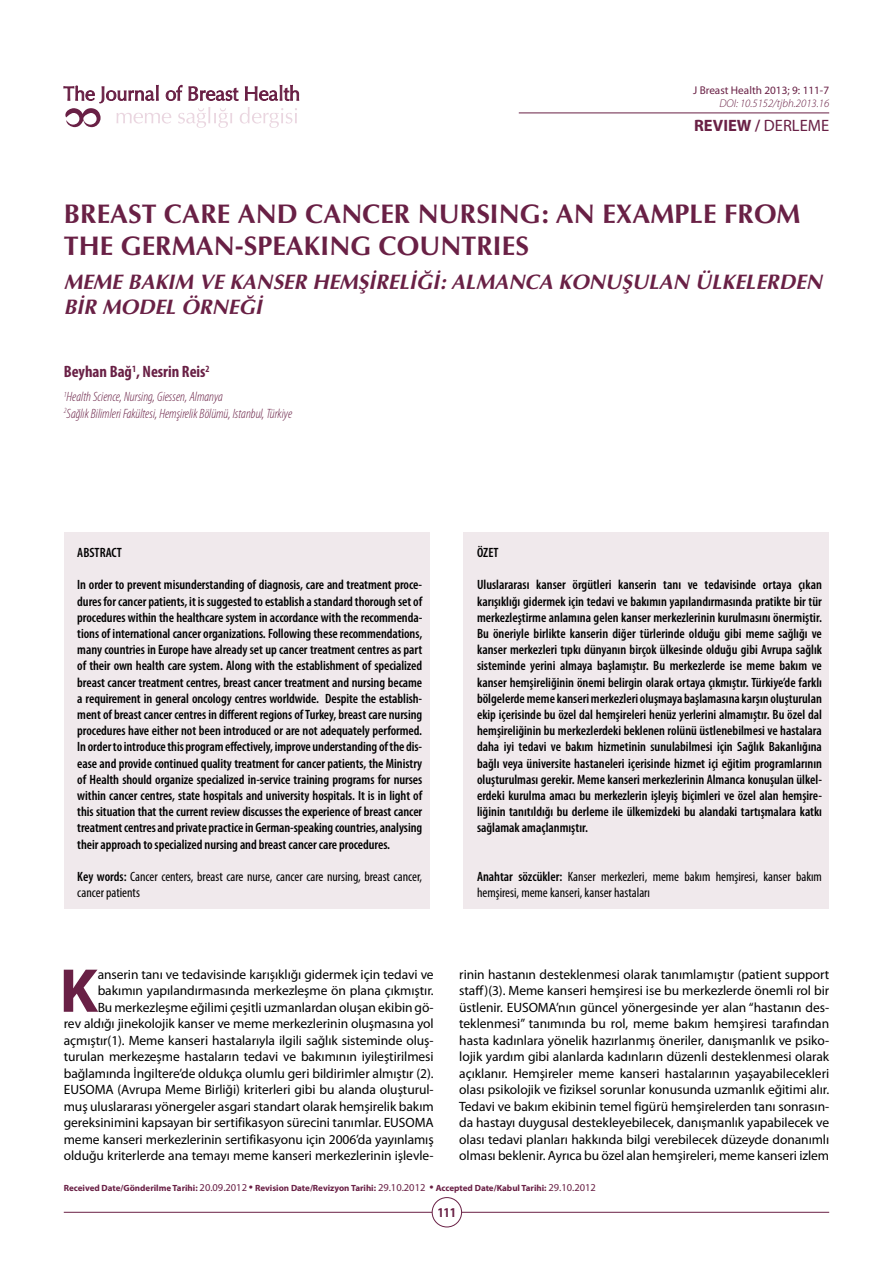
<style>
.page{position:relative;width:893px;height:1263px;background:#fff}
.page>*{position:absolute;margin:0;border:0;box-sizing:border-box;transform-origin:0 0}
.t1{font:700 62.4px "Myriad Pro";color:#692045}
.t2{font:27px/32.4px "Optima Bold Tr";color:#692045}
.t3{font:italic 700 21px/25.2px "Optima Tr";color:#692045}
.t4{font:700 condensed 16.5px "Myriad Pro";color:#692045}
.t5{font:16.5px "Myriad Pro";color:#692045}
.t6{font:600 condensed 13.5px/16.2px "Myriad Pro";color:#000;text-align:justify}
.t7{font:13.5px/16.5px "Myriad Pro";letter-spacing:-.005em;color:#000;text-align:right}
.t8{font:condensed 13.5px/16.2px "Myriad Pro";color:#000}
.t9{font:italic 300 condensed 13.5px/16.2px "Myriad Pro";color:#692045}
.t10{font:700 condensed 13.5px "Myriad Pro";color:#692045}
.t11{font:11.25px "Myriad Pro";color:#692045}
.t12{font:italic 300 11.25px "Myriad Pro";color:#692045}
.t13{font:700 9px "Myriad Pro";color:#692045}
.s1{font-weight:700}
.s2{font-weight:600}
.s3{font-weight:400;font-size:10.5px}
.s4{font-weight:400;font-size:15px}
</style>
<div class="page">
<svg style="left:63px;top:85px;width:236px;height:43px"></svg>
<hr style="left:519px;top:113px;width:310px;height:1px;background:#692045">
<div style="left:64px;top:532px;width:365px;height:377px;background:#f0e9ec"></div>
<div style="left:463px;top:532px;width:366px;height:377px;background:#f0e9ec"></div>
<hr style="left:64px;top:1212px;width:368px;height:1px;background:#692045">
<hr style="left:461px;top:1212px;width:368px;height:1px;background:#692045">
<div style="left:432px;top:1197px;width:30px;height:30px;border:1px solid #692045;border-radius:50%"></div>
<p class="t11" style="left:693px;top:83px;width:138px">J Breast Health 2013; 9: 111-7</p>
<p class="t12" style="left:719px;top:97px;width:111px">DOI: 10.5152/tjbh.2013.16</p>
<p class="t5" style="left:694px;top:115px;width:137px"><span class="s1">REVIEW</span> <span class="s2">/</span> DERLEME</p>
<h2 class="t2" style="left:64px;top:197px;width:738px">BREAST CARE AND CANCER NURSING: AN EXAMPLE FROM<br>THE GERMAN-SPEAKING COUNTRIES</h2>
<h3 class="t3" style="left:64px;top:269px;width:760px">MEME BAKIM VE KANSER HEMŞİRELİĞİ: ALMANCA KONUŞULAN ÜLKELERDEN<br>BİR MODEL ÖRNEĞİ</h3>
<p class="t4" style="left:64px;top:361px;width:147px">Beyhan Bağ<sup>1</sup>, Nesrin Reis<sup>2</sup></p>
<p class="t9" style="left:64px;top:389px;width:230px"><sup>1</sup>Health Science, Nursing, Giessen, Almanya<br><sup>2</sup>Sağlık Bilimleri Fakültesi, Hemşirelik Bölümü, Istanbul, Türkiye</p>
<p class="t6" style="left:77px;top:545px;width:46px">ABSTRACT</p>
<p class="t6" style="left:77px;top:577px;width:346px">In order to prevent misunderstanding of diagnosis, care and treatment proce&shy;dures for cancer patients, it is suggested to establish a standard thorough set of procedures within the healthcare system in accordance with the recommenda&shy;tions of international cancer organizations. Following these recommendations, many countries in Europe have already set up cancer treatment centres as part of their own health care system. Along with the establishment of specialized breast cancer treatment centres, breast cancer treatment and nursing became a requirement in general oncology centres worldwide. Despite the establish&shy;ment of breast cancer centres in different regions of Turkey, breast care nursing procedures have either not been introduced or are not adequately performed.<br>In order to introduce this program effectively, improve understanding of the dis&shy;ease and provide continued quality treatment for cancer patients, the Ministry of Health should organize specialized in-service training programs for nurses within cancer centres, state hospitals and university hospitals. It is in light of this situation that the current review discusses the experience of breast cancer treatment centres and private practice in German-speaking countries, analysing their approach to specialized nursing and breast cancer care procedures.</p>
<p class="t8" style="left:77px;top:868px;width:346px"><span class="s2">Key words:</span> Cancer centers, breast care nurse, cancer care nursing, breast cancer, cancer patients</p>
<p class="t6" style="left:477px;top:545px;width:23px">ÖZET</p>
<p class="t6" style="left:477px;top:577px;width:346px">Uluslararası kanser örgütleri kanserin tanı ve tedavisinde ortaya çıkan karışıklığı gidermek için tedavi ve bakımın yapılandırmasında pratikte bir tür merkezleştirme anlamına gelen kanser merkezlerinin kurulmasını önermiştir.<br>Bu öneriyle birlikte kanserin diğer türlerinde olduğu gibi meme sağlığı ve kanser merkezleri tıpkı dünyanın birçok ülkesinde olduğu gibi Avrupa sağlık sisteminde yerini almaya başlamıştır. Bu merkezlerde ise meme bakım ve kanser hemşireliğinin önemi belirgin olarak ortaya çıkmıştır. Türkiye’de farklı bölgelerde meme kanseri merkezleri oluşmaya başlamasına karşın oluşturulan ekip içerisinde bu özel dal hemşireleri henüz yerlerini almamıştır. Bu özel dal hemşireliğinin bu merkezlerdeki beklenen rolünü üstlenebilmesi ve hastalara daha iyi tedavi ve bakım hizmetinin sunulabilmesi için Sağlık Bakanlığına bağlı veya üniversite hastaneleri içerisinde hizmet içi eğitim programlarının oluşturulması gerekir. Meme kanseri merkezlerinin Almanca konuşulan ülkel&shy;erdeki kurulma amacı bu merkezlerin işleyiş biçimleri ve özel alan hemşire&shy;liğinin tanıtıldığı bu derleme ile ülkemizdeki bu alandaki tartışmalara katkı sağlamak amaçlanmıştır.</p>
<p class="t8" style="left:477px;top:868px;width:346px"><span class="s2">Anahtar sözcükler:</span> Kanser merkezleri, meme bakım hemşiresi, kanser bakım hemşiresi, meme kanseri, kanser hastaları</p>
<p class="t7" style="left:64px;top:966px;width:371px">anserin tanı ve tedavisinde karışıklığı gidermek için tedavi ve bakımın yapılandırmasında merkezleşme ön plana çıkmıştır.<br>Bu merkezleşme eğilimi çeşitli uzmanlardan oluşan ekibin gö-<br>rev aldığı jinekolojik kanser ve meme merkezlerinin oluşmasına yol açmıştır(1). Meme kanseri hastalarıyla ilgili sağlık sisteminde oluş&shy;turulan merkezeşme hastaların tedavi ve bakımının iyileştirilmesi bağlamında İngiltere’de oldukça olumlu geri bildirimler almıştır (2).<br>EUSOMA (Avrupa Meme Birliği) kriterleri gibi bu alanda oluşturul&shy;muş uluslararası yönergeler asgari standart olarak hemşirelik bakım gereksinimini kapsayan bir sertifikasyon sürecini tanımlar. EUSOMA meme kanseri merkezlerinin sertifikasyonu için 2006’da yayınlamış olduğu kriterlerde ana temayı meme kanseri merkezlerinin işlevle-</p>
<p class="t7" style="left:459px;top:966px;width:371px;text-align:justify">rinin hastanın desteklenmesi olarak tanımlamıştır (patient support staff)(3). Meme kanseri hemşiresi ise bu merkezlerde önemli rol bir üstlenir. EUSOMA’nın güncel yönergesinde yer alan “hastanın des&shy;teklenmesi” tanımında bu rol, meme bakım hemşiresi tarafından hasta kadınlara yönelik hazırlanmış öneriler, danışmanlık ve psiko&shy;lojik yardım gibi alanlarda kadınların düzenli desteklenmesi olarak açıklanır. Hemşireler meme kanseri hastalarının yaşayabilecekleri olası psikolojik ve fiziksel sorunlar konusunda uzmanlık eğitimi alır.<br>Tedavi ve bakım ekibinin temel figürü hemşirelerden tanı sonrasın&shy;da hastayı duygusal destekleyebilecek, danışmanlık yapabilecek ve olası tedavi planları hakkında bilgi verebilecek düzeyde donanımlı olması beklenir. Ayrıca bu özel alan hemşireleri, meme kanseri izlem</p>
<p class="t13" style="left:64px;top:1181px;width:534px">Received Date/Gönderilme Tarihi: <span class="s3">20.09.2012</span> <span class="s4">•</span> Revision Date/Revizyon Tarihi: <span class="s3">29.10.2012</span> <span class="s4">•</span> Accepted Date/Kabul Tarihi: <span class="s3">29.10.2012</span></p>
<p class="t10" style="left:438px;top:1204px;width:20px">111</p>
<h1 class="t1" style="left:60px;top:950px;width:40px">K</h1>
</div>
